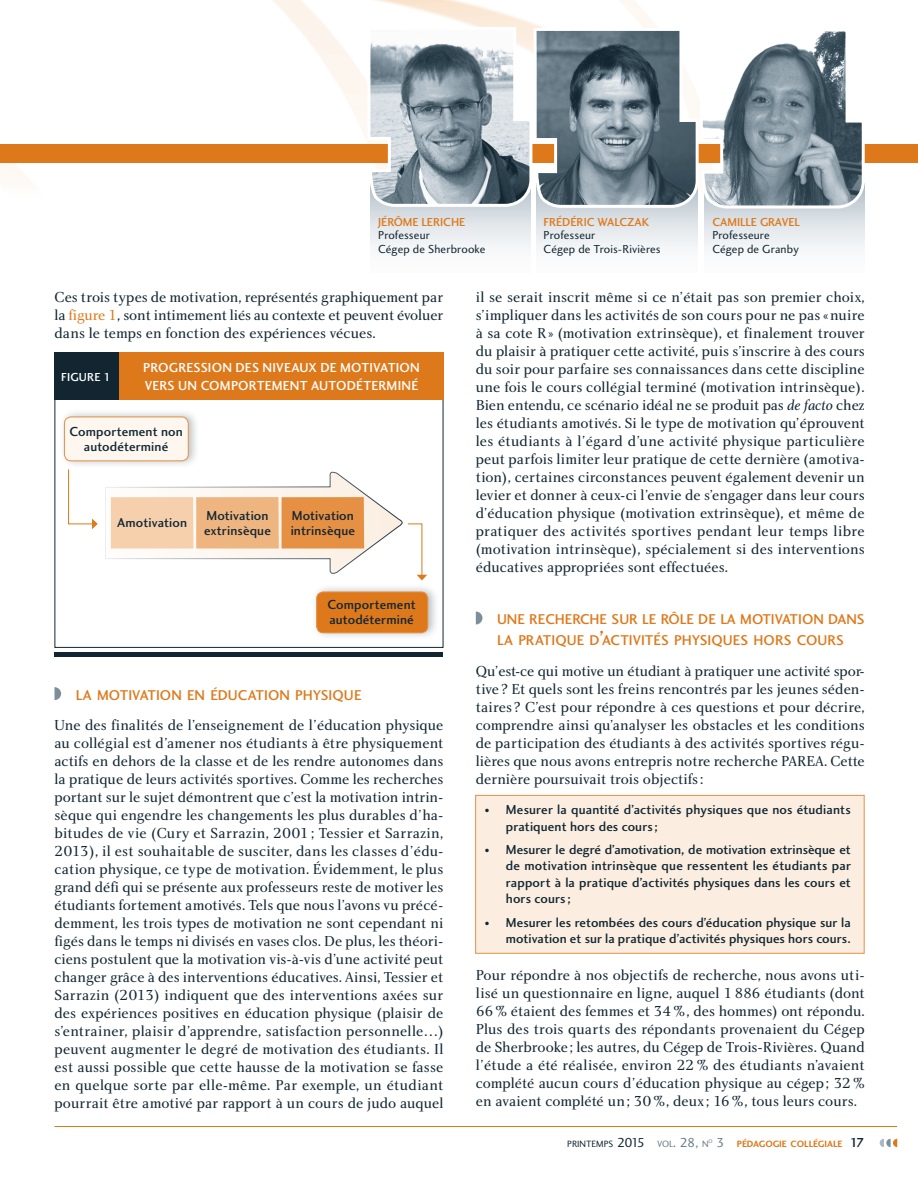
<style>
.page{position:relative;width:918px;height:1188px;background:#fff}
.page>*{position:absolute;margin:0;border:0;box-sizing:border-box;transform-origin:0 0}
.t1{font:15px/18px "Charlotte Book Plain";color:#122632;text-align:justify}
.t2{font:14.7px/21px "Charlotte Sans Medium Plain";color:#de791b}
.t3{font:13.5px/16.5px "Charlotte Sans Medium Plain";letter-spacing:.01em;color:#122632}
.t4{font:13.5px/18px "Charlotte Sans Medium Plain";letter-spacing:.015em;color:#fff}
.t5{font:12px/13.5px "Charlotte Sans Book Plain";letter-spacing:.01em;color:#122632}
.t6{font:12px "Charlotte Sans Medium Plain";color:#de791b}
.t7{font:12px "Charlotte Sans Medium Plain";letter-spacing:.02em;color:#fff}
.t8{font:9.45px "Charlotte Sans Bold Plain";color:#de791b}
.t9{font:9.45px "Charlotte Sans Book Plain";color:#122632}
.t10{font:5.55px "Charlotte Sans Book Plain";color:#687c88}
.s1{color:#de791b}
.s2{font-family:"Charlotte Book Italic Plain"}
.s3{font-size:21px}
.s4{font-size:10.5px}
.s5{font-size:13.5px}
.s6{color:#687c88}
.s7{font-size:13.5px;color:#687c88}
.s8{font-family:"Charlotte Sans Book Plain";font-size:13.5px;color:#687c88}
.s9{font-family:"Charlotte Sans Medium Plain";font-size:13.5px;color:#122632}
</style>
<div class="page">
<hr style="left:54px;top:652px;width:389px;height:4px;background:#122632">
<div style="left:475px;top:795px;width:389px;height:158px;background:#fbeee0;border:1px solid #e69044"></div>
<img style="left:0;top:0;width:918px;height:182px">
<svg style="left:879px;top:1138px;width:18px;height:9px"></svg>
<hr style="left:54px;top:1126px;width:843px;height:1px;background:#de791b">
<div style="left:0;top:144px;width:918px;height:18px;background:#de791b"></div>
<svg style="left:536px;top:210px;width:161px;height:40px"></svg>
<svg style="left:704px;top:210px;width:160px;height:40px"></svg>
<svg style="left:370px;top:210px;width:161px;height:39px"></svg>
<svg style="left:366px;top:25px;width:500px;height:185px"></svg>
<svg style="left:54px;top:687px;width:7px;height:13px"></svg>
<svg style="left:476px;top:611px;width:6px;height:13px"></svg>
<div style="left:54px;top:353px;width:389px;height:47px;background:#122632"></div>
<div style="left:119px;top:353px;width:324px;height:47px;background:#de791b"></div>
<div style="left:311px;top:583px;width:128px;height:58px;background:#122632;opacity:.29"></div>
<div style="left:317px;top:592px;width:111px;height:41px;background:#de791b;border-radius:7px"></div>
<div style="left:316px;top:592px;width:112px;height:41px;border:1px solid #e69044;border-radius:7px"></div>
<svg style="left:68px;top:469px;width:30px;height:60px"></svg>
<svg style="left:105px;top:471px;width:322px;height:109px"></svg>
<div style="left:59px;top:408px;width:141px;height:61px;background:#122632;opacity:.29"></div>
<div style="left:64px;top:417px;width:124px;height:44px;background:#fdf7ef;border-radius:7px"></div>
<div style="left:64px;top:417px;width:124px;height:44px;border:1px solid #e69044;border-radius:7px"></div>
<p class="t6" style="left:378px;top:214px;width:89px">JÉRÔME LERICHE</p>
<p class="t5" style="left:378px;top:228px;width:109px">Professeur<br>Cégep de Sherbrooke</p>
<p class="t6" style="left:543px;top:214px;width:107px">FRÉDÉRIC WALCZAK</p>
<p class="t5" style="left:543px;top:228px;width:118px">Professeur<br>Cégep de Trois-Rivières</p>
<p class="t6" style="left:712px;top:214px;width:89px">CAMILLE GRAVEL</p>
<p class="t5" style="left:712px;top:228px;width:88px">Professeure<br>Cégep de Granby</p>
<p class="t1" style="left:54px;top:288px;width:390px">Ces trois types de motivation, représentés graphiquement par la <span class="s1">figure 1</span>, sont intimement liés au contexte et peuvent évoluer dans le temps en fonction des expériences vécues.</p>
<p class="t7" style="left:61px;top:369px;width:51px">FIGURE 1</p>
<p class="t4" style="left:143px;top:358px;width:278px">PROGRESSION DES NIVEAUX DE MOTIVATION<br>VERS UN COMPORTEMENT AUTODÉTERMINÉ</p>
<p class="t3" style="left:69px;top:424px;width:115px;line-height:15px;text-align:center">Comportement non autodéterminé</p>
<p class="t3" style="left:117px;top:514px;width:71px">Amotivation</p>
<p class="t3" style="left:204px;top:507px;width:68px;line-height:15px">Motivation extrinsèque</p>
<p class="t3" style="left:291px;top:507px;width:66px;line-height:15px">Motivation intrinsèque</p>
<p class="t3" style="left:327px;top:597px;width:90px;line-height:15px">Comportement autodéterminé</p>
<p class="t2" style="left:76px;top:684px;width:287px">LA MOTIVATION EN ÉDUCATION PHYSIQUE</p>
<p class="t1" style="left:54px;top:715px;width:390px">Une des finalités de l’enseignement de l’éducation physique au collégial est d’amener nos étudiants à être physiquement actifs en dehors de la classe et de les rendre autonomes dans la pratique de leurs activités sportives. Comme les recherches portant sur le sujet démontrent que c’est la motivation intrin&shy;sèque qui engendre les changements les plus durables d’ha&shy;bitudes de vie (Cury et Sarrazin, 2001; Tessier et Sarrazin, 2013), il est souhaitable de susciter, dans les classes d’édu&shy;cation physique, ce type de motivation. Évidemment, le plus grand défi qui se présente aux professeurs reste de motiver les étudiants fortement amotivés. Tels que nous l’avons vu précé&shy;demment, les trois types de motivation ne sont cependant ni figés dans le temps ni divisés en vases clos. De plus, les théori&shy;ciens postulent que la motivation vis-à-vis d’une activité peut changer grâce à des interventions éducatives. Ainsi, Tessier et Sarrazin (2013) indiquent que des interventions axées sur des expériences positives en éducation physique (plaisir de s’entrainer, plaisir d’apprendre, satisfaction personnelle…) peuvent augmenter le degré de motivation des étudiants. Il est aussi possible que cette hausse de la motivation se fasse en quelque sorte par elle-même. Par exemple, un étudiant pourrait être amotivé par rapport à un cours de judo auquel</p>
<p class="t1" style="left:476px;top:288px;width:390px">il se serait inscrit même si ce n’était pas son premier choix, s’impliquer dans les activités de son cours pour ne pas «nuire à sa cote R» (motivation extrinsèque), et finalement trouver du plaisir à pratiquer cette activité, puis s’inscrire à des cours du soir pour parfaire ses connaissances dans cette discipline une fois le cours collégial terminé (motivation intrinsèque).<br>Bien entendu, ce scénario idéal ne se produit pas <span class="s2">de facto</span> chez les étudiants amotivés. Si le type de motivation qu’éprouvent les étudiants à l’égard d’une activité physique particulière peut parfois limiter leur pratique de cette dernière (amotiva&shy;tion), certaines circonstances peuvent également devenir un levier et donner à ceux-ci l’envie de s’engager dans leur cours d’éducation physique (motivation extrinsèque), et même de pratiquer des activités sportives pendant leur temps libre (motivation intrinsèque), spécialement si des interventions éducatives appropriées sont effectuées.</p>
<p class="t2" style="left:497px;top:608px;width:369px">UNE RECHERCHE SUR LE RÔLE DE LA MOTIVATION DANS<br>LA PRATIQUE D<span class="s3">’</span>ACTIVITÉS PHYSIQUES HORS COURS</p>
<p class="t1" style="left:476px;top:662px;width:390px">Qu’est-ce qui motive un étudiant à pratiquer une activité spor&shy;tive ? Et quels sont les freins rencontrés par les jeunes séden&shy;taires ? C’est pour répondre à ces questions et pour décrire, comprendre ainsi qu’analyser les obstacles et les conditions de participation des étudiants à des activités sportives régu&shy;lières que nous avons entrepris notre recherche PAREA. Cette dernière poursuivait trois objectifs:</p>
<p class="t3" style="left:506px;top:801px;width:346px;text-indent:-21px"><span class="s4">•</span> Mesurer la quantité d’activités physiques que nos étudiants pratiquent hors des cours;</p>
<p class="t3" style="left:506px;top:841px;width:347px;text-align:justify;text-indent:-21px"><span class="s4">•</span> Mesurer le degré d’amotivation, de motivation extrinsèque et de motivation intrinsèque que ressentent les étudiants par rapport à la pratique d’activités physiques dans les cours et hors cours;</p>
<p class="t3" style="left:485px;top:913px;width:368px;text-align:right"><span class="s4">•</span> Mesurer les retombées des cours d’éducation physique sur la motivation et sur la pratique d’activités physiques hors cours.</p>
<p class="t1" style="left:476px;top:965px;width:390px">Pour répondre à nos objectifs de recherche, nous avons uti&shy;lisé un questionnaire en ligne, auquel 1886 étudiants (dont 66% étaient des femmes et 34%, des hommes) ont répondu.<br>Plus des trois quarts des répondants provenaient du Cégep de Sherbrooke; les autres, du Cégep de Trois-Rivières. Quand l’étude a été réalisée, environ 22% des étudiants n’avaient complété aucun cours d’éducation physique au cégep; 32% en avaient complété un; 30%, deux ; 16%, tous leurs cours.</p>
<p class="t9" style="left:567px;top:1138px;width:143px">PRINTEMPS <span class="s5">2015</span> <span class="s6">VOL</span><span class="s7">. 28,</span> <span class="s6">N</span></p>
<p class="t10" style="left:708px;top:1137px;width:6px">O</p>
<p class="t8" style="left:716px;top:1138px;width:149px"><span class="s8">3</span> PÉDAGOGIE COLLÉGIALE <span class="s9">17</span></p>
</div>
